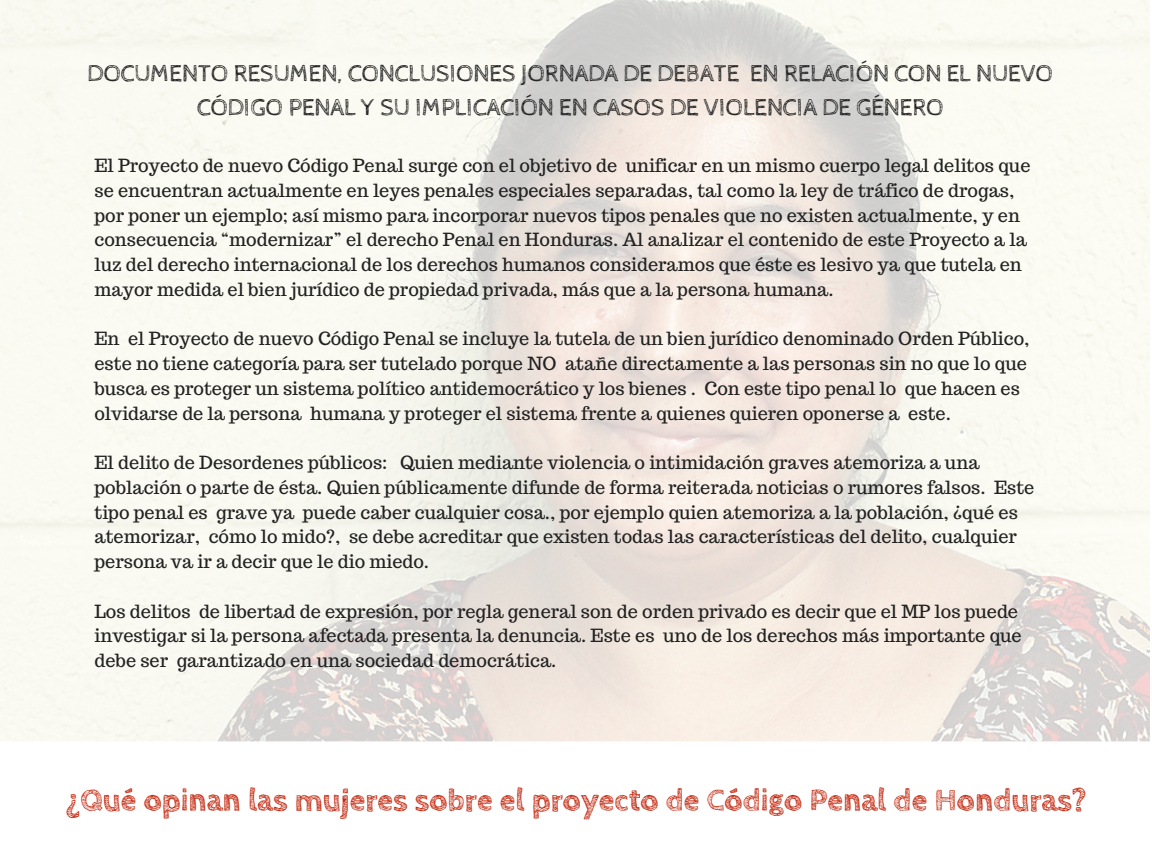
<style>
.page{position:relative;width:1152px;height:864px;background:#fff}
.page>*{position:absolute;margin:0;border:0;box-sizing:border-box;transform-origin:0 0}
.t1{font:700 31.65px "Cabin Sketch";color:#c42910}
.t2{font:24.15px/33.8px "Cabin Sketch";color:#222;text-align:center}
.t3{font:18.15px/24.8px "Trocchi";color:#222}
</style>
<div class="page">
<img style="left:0;top:0;width:1150px;height:741px">
<svg style="left:217px;top:741px;width:933px;height:1px"></svg>
<h2 class="t2" style="left:88px;top:57px;width:967px">DOCUMENTO RESUMEN, CONCLUSIONES JORNADA DE DEBATE EN RELACIÓN CON EL NUEVO<br>CÓDIGO PENAL Y SU IMPLICACIÓN EN CASOS DE VIOLENCIA DE GÉNERO</h2>
<p class="t3" style="left:94px;top:153px;width:938px">El Proyecto de nuevo Código Penal surge con el objetivo de unificar en un mismo cuerpo legal delitos que se encuentran actualmente en leyes penales especiales separadas, tal como la ley de tráfico de drogas, por poner un ejemplo; así mismo para incorporar nuevos tipos penales que no existen actualmente, y en consecuencia “modernizar” el derecho Penal en Honduras. Al analizar el contenido de este Proyecto a la luz del derecho internacional de los derechos humanos consideramos que éste es lesivo ya que tutela en mayor medida el bien jurídico de propiedad privada, más que a la persona humana.</p>
<p class="t3" style="left:94px;top:326px;width:937px">En el Proyecto de nuevo Código Penal se incluye la tutela de un bien jurídico denominado Orden Público, este no tiene categoría para ser tutelado porque NO atañe directamente a las personas sin no que lo que busca es proteger un sistema político antidemocrático y los bienes . Con este tipo penal lo que hacen es olvidarse de la persona humana y proteger el sistema frente a quienes quieren oponerse a este.</p>
<p class="t3" style="left:94px;top:450px;width:941px">El delito de Desordenes públicos: Quien mediante violencia o intimidación graves atemoriza a una población o parte de ésta. Quien públicamente difunde de forma reiterada noticias o rumores falsos. Este tipo penal es grave ya puede caber cualquier cosa., por ejemplo quien atemoriza a la población, ¿qué es atemorizar, cómo lo mido?, se debe acreditar que existen todas las características del delito, cualquier persona va ir a decir que le dio miedo.</p>
<p class="t3" style="left:94px;top:599px;width:929px">Los delitos de libertad de expresión, por regla general son de orden privado es decir que el MP los puede investigar si la persona afectada presenta la denuncia. Este es uno de los derechos más importante que debe ser garantizado en una sociedad democrática.</p>
<h1 class="t1" style="left:66px;top:782px;width:1022px">¿Qué opinan las mujeres sobre el proyecto de Código Penal de Honduras?</h1>
</div>
